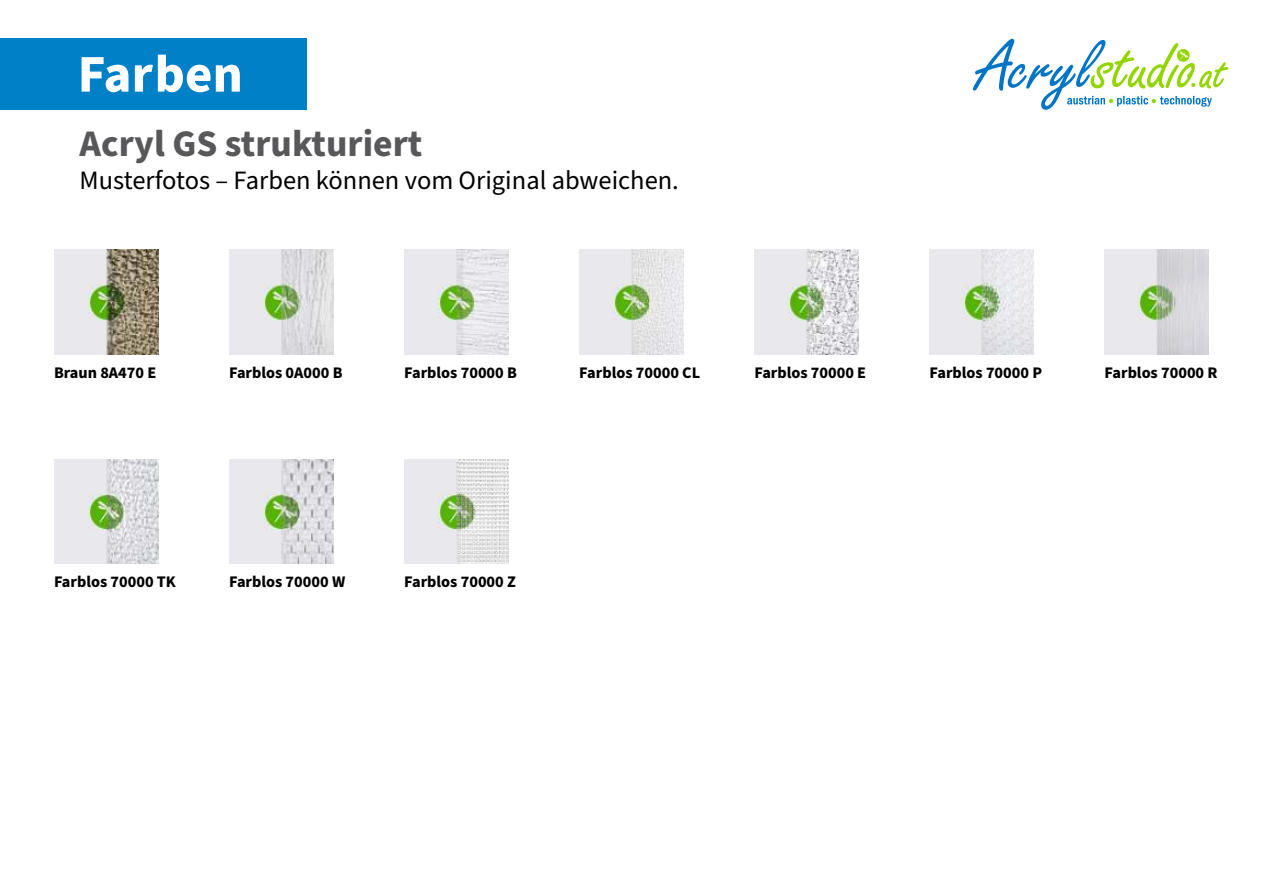
<style>
.page{position:relative;width:1263px;height:893px;background:#fff}
.page>*{position:absolute;margin:0;border:0;box-sizing:border-box;transform-origin:0 0}
.t1{font:700 52.95px "Source Sans Pro";color:#fff}
.t2{font:700 37.5px "Source Sans Pro";color:#58585a}
.t3{font:26.4px "Source Sans Pro";color:#000}
.t4{font:700 16.2px "Source Sans Pro";color:#000}
</style>
<div class="page">
<img style="left:54px;top:250px;width:104px;height:104px">
<img style="left:229px;top:250px;width:104px;height:104px">
<img style="left:404px;top:250px;width:105px;height:104px">
<img style="left:579px;top:250px;width:105px;height:104px">
<img style="left:754px;top:250px;width:105px;height:104px">
<img style="left:929px;top:250px;width:105px;height:104px">
<img style="left:1104px;top:250px;width:105px;height:104px">
<img style="left:54px;top:459px;width:104px;height:105px">
<img style="left:229px;top:459px;width:104px;height:105px">
<img style="left:404px;top:459px;width:105px;height:105px">
<div style="left:0;top:38px;width:306px;height:72px;background:#0080c7"></div>
<svg style="left:973px;top:39px;width:255px;height:71px"></svg>
<h1 class="t1" style="left:78px;top:53px;width:167px">Farben</h1>
<h2 class="t2" style="left:80px;top:128px;width:344px">Acryl GS strukturiert</h2>
<h3 class="t3" style="left:80px;top:169px;width:601px">Musterfotos – Farben können vom Original abweichen.</h3>
<p class="t4" style="left:54px;top:366px;width:104px">Braun 8A470 E</p>
<p class="t4" style="left:229px;top:366px;width:115px">Farblos 0A000 B</p>
<p class="t4" style="left:404px;top:366px;width:114px">Farblos 70000 B</p>
<p class="t4" style="left:579px;top:366px;width:122px">Farblos 70000 CL</p>
<p class="t4" style="left:754px;top:366px;width:113px">Farblos 70000 E</p>
<p class="t4" style="left:929px;top:366px;width:114px">Farblos 70000 P</p>
<p class="t4" style="left:1104px;top:366px;width:114px">Farblos 70000 R</p>
<p class="t4" style="left:54px;top:576px;width:123px">Farblos 70000 TK</p>
<p class="t4" style="left:229px;top:576px;width:118px">Farblos 70000 W</p>
<p class="t4" style="left:404px;top:576px;width:113px">Farblos 70000 Z</p>
</div>
